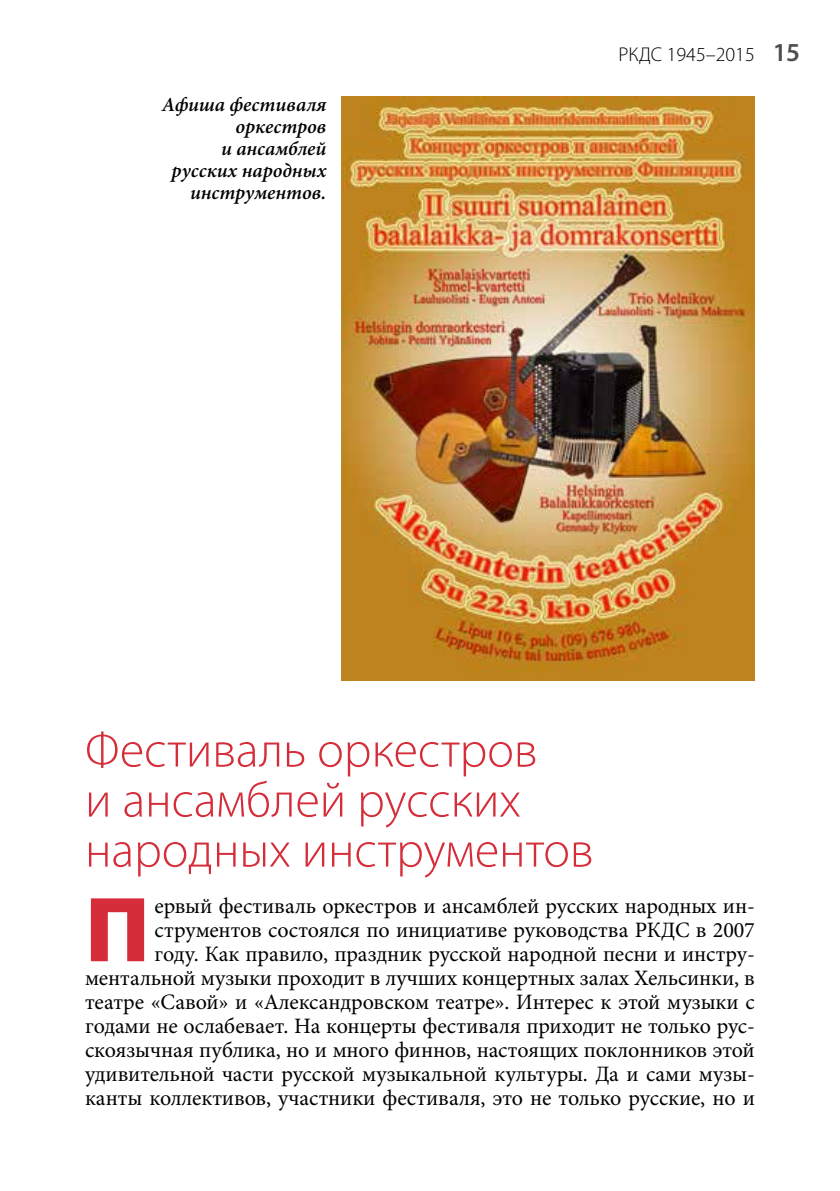
<style>
.page{position:relative;width:840px;height:1191px;background:#fff}
.page>*{position:absolute;margin:0;border:0;box-sizing:border-box;transform-origin:0 0}
.t1{font:900 93.2px "Myriad Pro";color:#d52d39}
.t2{font:300 50px/50px "Myriad Pro";color:#d52d39}
.t3{font:22px/24px "Minion Pro";letter-spacing:-.005em;color:#000;text-align:right}
.t4{font:italic 600 20px/22px "Minion Pro";color:#000;text-align:right}
.t5{font:300 20px "Myriad Pro";color:#000}
.s1{font-weight:600;font-size:26px}
</style>
<div class="page">
<img style="left:341px;top:96px;width:413px;height:584px">
<p class="t4" style="left:162px;top:93px;width:166px">Афиша фестиваля оркестров<br>и ансамблей русских народных инструментов.</p>
<p class="t5" style="left:618px;top:43px;width:183px">РКДС 1945–2015 <span class="s1">15</span></p>
<h2 class="t2" style="left:85px;top:725px;width:509px">Фестиваль оркестров<br>и ансамблей русских народных инструментов</h2>
<h1 class="t1" style="left:85px;top:877px;width:66px">П</h1>
<p class="t3" style="left:85px;top:894px;width:671px">ервый фестиваль оркестров и ансамблей русских народных ин&shy;струментов состоялся по инициативе руководства РКДС в 2007<br>году. Как правило, праздник русской народной песни и инстру&shy;ментальной музыки проходит в лучших концертных залах Хельсинки, в театре «Савой» и «Александровском театре». Интерес к этой музыки с годами не ослабевает. На концерты фестиваля приходит не только рус&shy;скоязычная публика, но и много финнов, настоящих поклонников этой удивительной части русской музыкальной культуры. Да и сами музы&shy;канты коллективов, участники фестиваля, это не только русские, но и</p>
</div>
